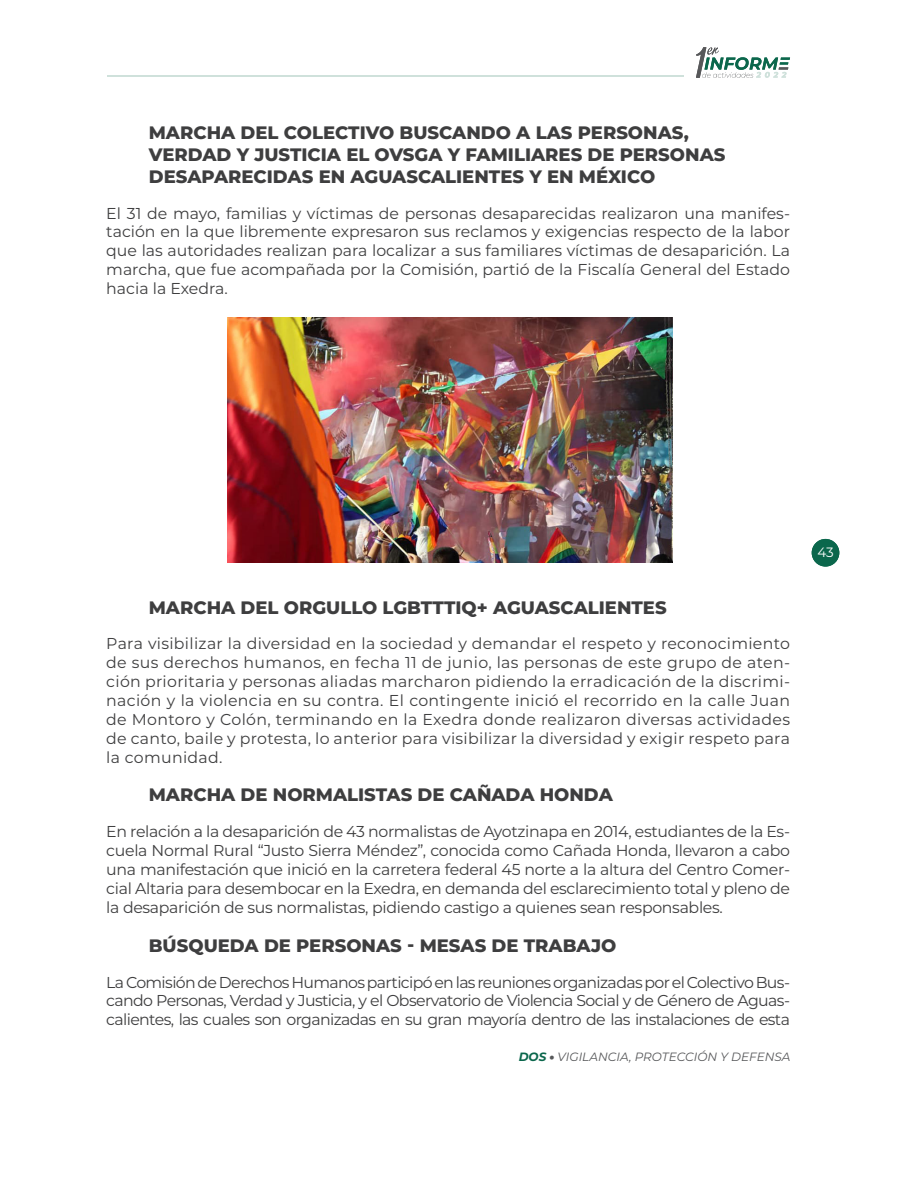
<style>
.page{position:relative;width:918px;height:1188px;background:#fff}
.page>*{position:absolute;margin:0;border:0;box-sizing:border-box;transform-origin:0 0}
.t1{font:800 18px/21.6px "Montserrat";color:#3e3e3f}
.t2{font:15.75px/18.9px "Montserrat";letter-spacing:-.02em;color:#3e3e3f;text-align:justify}
.t3{font:13.5px "Montserrat";color:#fff}
.t4{font:italic 12px "Montserrat";color:#57585a}
.s1{font-weight:700;color:#0b674c}
.s2{font-weight:900}
</style>
<div class="page">
<svg style="left:696px;top:47px;width:94px;height:31px"></svg>
<hr style="left:107px;top:75px;width:577px;height:2px;background:#cfe1db">
<div style="left:812px;top:539px;width:27px;height:28px;background:#0b674c;border-radius:50%"></div>
<img style="left:228px;top:318px;width:445px;height:245px">
<p class="t1" style="left:149px;top:121px;width:578px">MARCHA DEL COLECTIVO BUSCANDO A LAS PERSONAS,<br>VERDAD Y JUSTICIA EL OVSGA Y FAMILIARES DE PERSONAS<br>DESAPARECIDAS EN AGUASCALIENTES Y EN MÉXICO</p>
<p class="t2" style="left:106px;top:203px;width:685px">El 31 de mayo, familias y víctimas de personas desaparecidas realizaron una manifes&shy;tación en la que libremente expresaron sus reclamos y exigencias respecto de la labor que las autoridades realizan para localizar a sus familiares víctimas de desaparición. La marcha, que fue acompañada por la Comisión, partió de la Fiscalía General del Estado hacia la Exedra.</p>
<p class="t1" style="left:149px;top:595px;width:519px">MARCHA DEL ORGULLO LGBTTTIQ+ AGUASCALIENTES</p>
<p class="t2" style="left:106px;top:634px;width:685px">Para visibilizar la diversidad en la sociedad y demandar el respeto y reconocimiento de sus derechos humanos, en fecha 11 de junio, las personas de este grupo de aten&shy;ción prioritaria y personas aliadas marcharon pidiendo la erradicación de la discrimi&shy;nación y la violencia en su contra. El contingente inició el recorrido en la calle Juan de Montoro y Colón, terminando en la Exedra donde realizaron diversas actividades de canto, baile y protesta, lo anterior para visibilizar la diversidad y exigir respeto para la comunidad.</p>
<p class="t1" style="left:149px;top:783px;width:466px">MARCHA DE NORMALISTAS DE CAÑADA HONDA</p>
<p class="t2" style="left:106px;top:822px;width:685px">En relación a la desaparición de 43 normalistas de Ayotzinapa en 2014, estudiantes de la Es&shy;cuela Normal Rural “Justo Sierra Méndez”, conocida como Cañada Honda, llevaron a cabo una manifestación que inició en la carretera federal 45 norte a la altura del Centro Comer&shy;cial Altaria para desembocar en la Exedra, en demanda del esclarecimiento total y pleno de la desaparición de sus normalistas, pidiendo castigo a quienes sean responsables.</p>
<p class="t1" style="left:149px;top:933px;width:469px">BÚSQUEDA DE PERSONAS - MESAS DE TRABAJO</p>
<p class="t2" style="left:106px;top:972px;width:685px">La Comisión de Derechos Humanos participó en las reuniones organizadas por el Colectivo Bus&shy;cando Personas, Verdad y Justicia, y el Observatorio de Violencia Social y de Género de Aguas&shy;calientes, las cuales son organizadas en su gran mayoría dentro de las instalaciones de esta</p>
<p class="t4" style="left:519px;top:1049px;width:273px"><span class="s1">DOS</span> <span class="s2">•</span> VIGILANCIA, PROTECCIÓN Y DEFENSA</p>
<p class="t3" style="left:817px;top:543px;width:18px">43</p>
</div>
